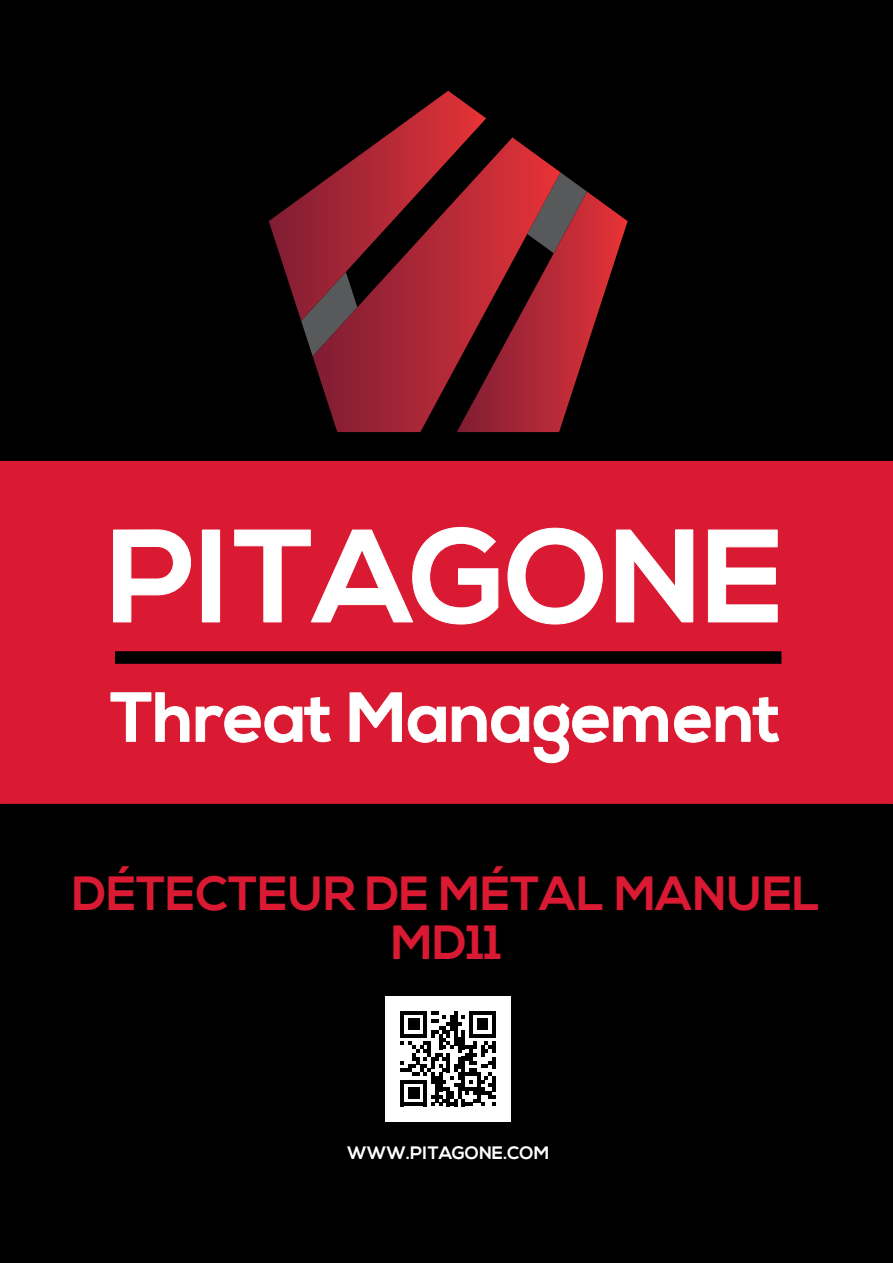
<style>
.page{position:relative;width:893px;height:1263px;background:#000}
.page>*{position:absolute;margin:0;border:0;box-sizing:border-box;transform-origin:0 0}
.t1{font:700 131.25px "Nexa";color:#fff}
.t2{font:700 69.3px "Nexa";color:#fff}
.t3{font:700 48px/49.5px "Nexa";color:#da1a32;text-align:center}
.t4{font:700 18px "Nexa";color:#fff}
</style>
<div class="page">
<svg style="left:327px;top:137px;width:233px;height:295px"></svg>
<svg style="left:457px;top:172px;width:171px;height:260px"></svg>
<svg style="left:301px;top:321px;width:56px;height:81px"></svg>
<svg style="left:269px;top:91px;width:217px;height:230px"></svg>
<div style="left:0;top:461px;width:893px;height:342px;background:#da1a32"></div>
<svg style="left:113px;top:529px;width:90px;height:94px"></svg>
<div style="left:202px;top:530px;width:18px;height:92px;border:1px solid #fff"></div>
<svg style="left:234px;top:527px;width:265px;height:98px"></svg>
<svg style="left:507px;top:527px;width:96px;height:98px"></svg>
<svg style="left:616px;top:529px;width:77px;height:94px"></svg>
<svg style="left:708px;top:529px;width:70px;height:94px"></svg>
<svg style="left:110px;top:692px;width:221px;height:51px"></svg>
<svg style="left:349px;top:692px;width:97px;height:51px"></svg>
<svg style="left:452px;top:703px;width:216px;height:60px"></svg>
<svg style="left:674px;top:697px;width:106px;height:46px"></svg>
<div style="left:115px;top:652px;width:666px;height:11px;background:#000"></div>
<div style="left:385px;top:996px;width:126px;height:125px;background:#fff"></div>
<svg style="left:401px;top:1011px;width:95px;height:95px"></svg>
<h1 class="t1" style="left:107px;top:501px;width:678px">PITAGONE</h1>
<h2 class="t2" style="left:110px;top:677px;width:672px">Threat Management</h2>
<p class="t3" style="left:73px;top:870px;width:749px">DÉTECTEUR DE MÉTAL MANUEL<br>MD11</p>
<p class="t4" style="left:347px;top:1142px;width:76px">www.pitagone</p>
<p class="t4" style="left:503px;top:1142px;width:48px">.COM</p>
</div>
